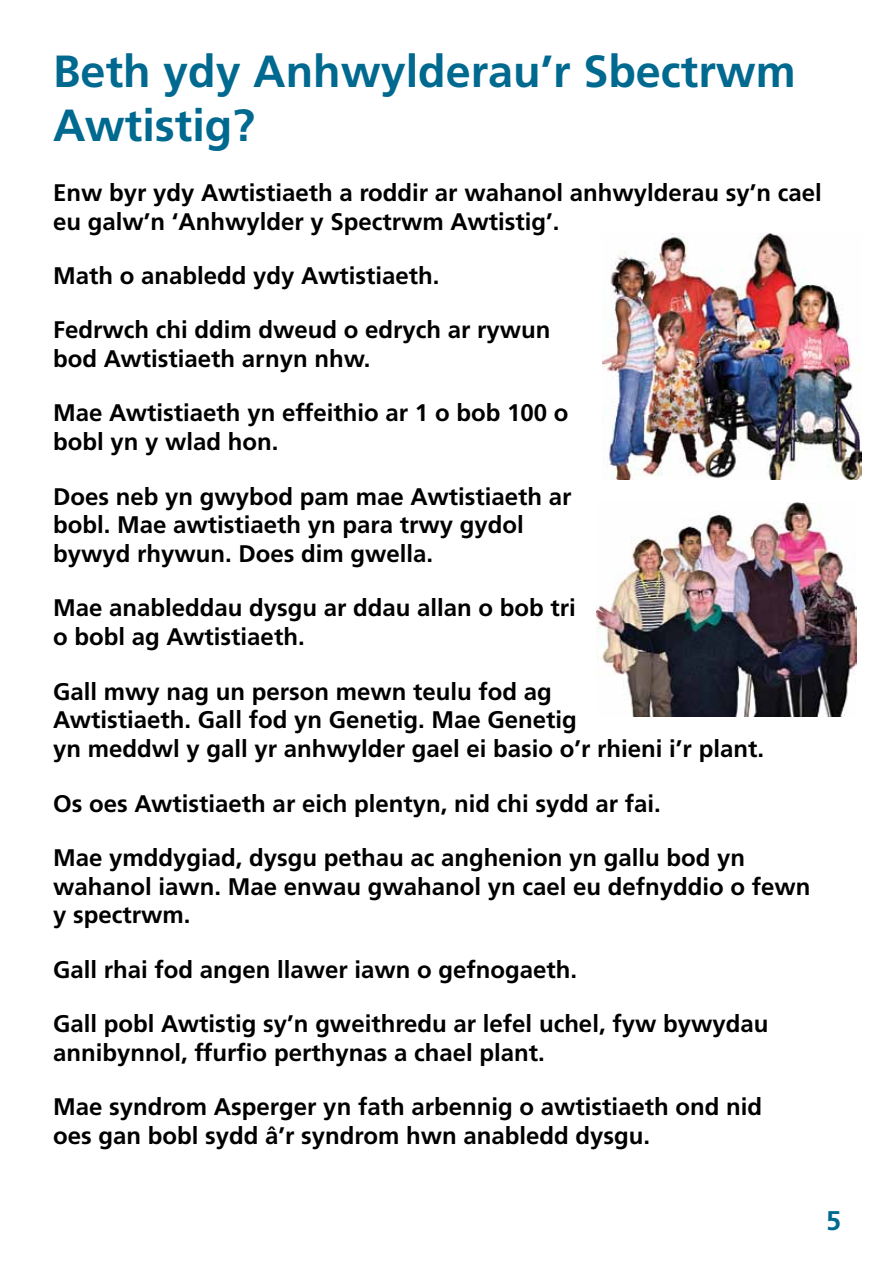
<style>
.page{position:relative;width:893px;height:1263px;background:#fff}
.page>*{position:absolute;margin:0;border:0;box-sizing:border-box;transform-origin:0 0}
.t1{font:700 45px/54px "Frutiger LT Std";color:#006990}
.t2{font:700 27px "Frutiger LT Std";color:#006990}
.t3{font:700 24px/28.8px "Frutiger LT Std";color:#000}
</style>
<div class="page">
<img style="left:602px;top:234px;width:260px;height:245px">
<img style="left:597px;top:502px;width:259px;height:214px">
<h1 class="t1" style="left:53px;top:44px;width:744px">Beth ydy Anhwylderau’r Sbectrwm<br>Awtistig?</h1>
<p class="t3" style="left:53px;top:178px;width:770px">Enw byr ydy Awtistiaeth a roddir ar wahanol anhwylderau sy’n cael eu galw’n ‘Anhwylder y Spectrwm Awtistig’.</p>
<p class="t3" style="left:53px;top:261px;width:388px">Math o anabledd ydy Awtistiaeth.</p>
<p class="t3" style="left:53px;top:316px;width:499px">Fedrwch chi ddim dweud o edrych ar rywun bod Awtistiaeth arnyn nhw.</p>
<p class="t3" style="left:53px;top:399px;width:517px">Mae Awtistiaeth yn effeithio ar 1 o bob 100 o bobl yn y wlad hon.</p>
<p class="t3" style="left:53px;top:482px;width:520px">Does neb yn gwybod pam mae Awtistiaeth ar bobl. Mae awtistiaeth yn para trwy gydol bywyd rhywun. Does dim gwella.</p>
<p class="t3" style="left:53px;top:594px;width:524px">Mae anableddau dysgu ar ddau allan o bob tri o bobl ag Awtistiaeth.</p>
<p class="t3" style="left:53px;top:677px;width:712px">Gall mwy nag un person mewn teulu fod ag<br>Awtistiaeth. Gall fod yn Genetig. Mae Genetig<br>yn meddwl y gall yr anhwylder gael ei basio o’r rhieni i’r plant.</p>
<p class="t3" style="left:53px;top:789px;width:609px">Os oes Awtistiaeth ar eich plentyn, nid chi sydd ar fai.</p>
<p class="t3" style="left:53px;top:843px;width:759px">Mae ymddygiad, dysgu pethau ac anghenion yn gallu bod yn wahanol iawn. Mae enwau gwahanol yn cael eu defnyddio o fewn y spectrwm.</p>
<p class="t3" style="left:53px;top:955px;width:526px">Gall rhai fod angen llawer iawn o gefnogaeth.</p>
<p class="t3" style="left:53px;top:1009px;width:717px">Gall pobl Awtistig sy’n gweithredu ar lefel uchel, fyw bywydau annibynnol, ffurfio perthynas a chael plant.</p>
<p class="t3" style="left:53px;top:1092px;width:711px">Mae syndrom Asperger yn fath arbennig o awtistiaeth ond nid oes gan bobl sydd â’r syndrom hwn anabledd dysgu.</p>
<p class="t2" style="left:826px;top:1205px;width:17px">5</p>
</div>
